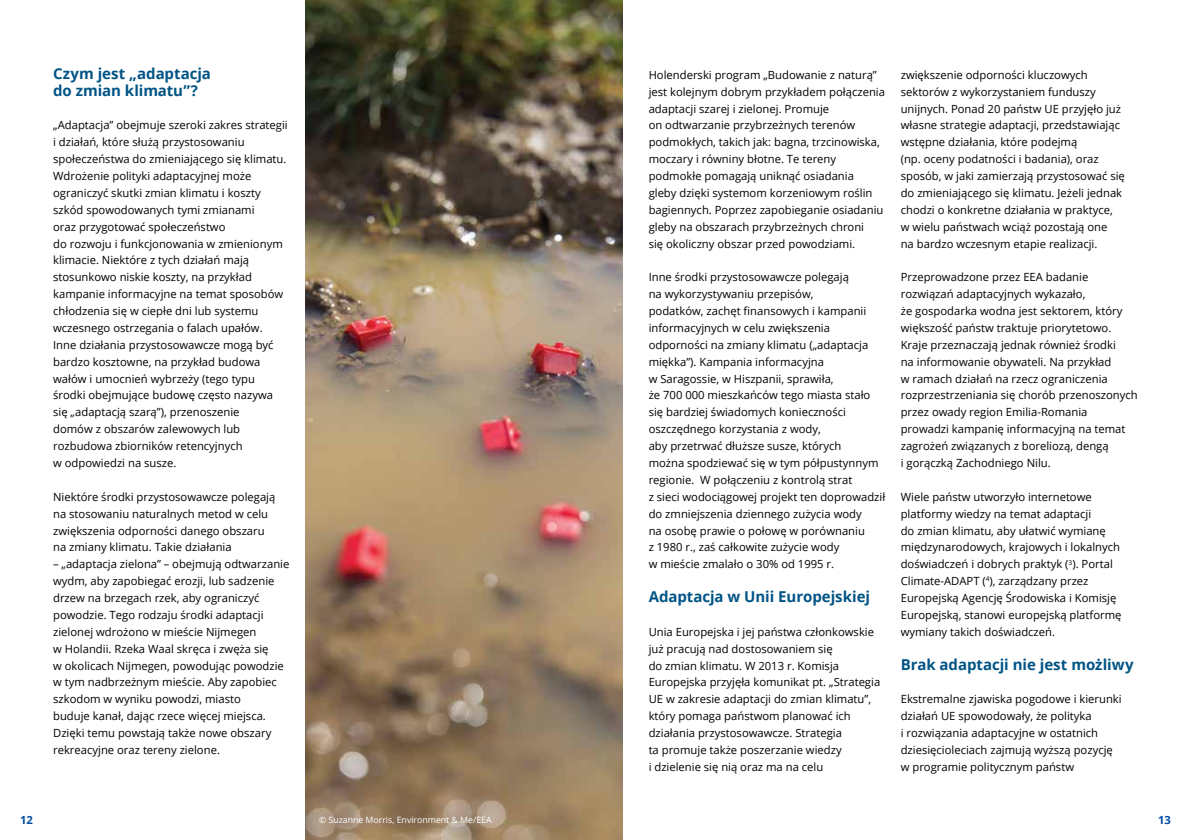
<style>
.page{position:relative;width:1191px;height:840px;background:#fff}
.page>*{position:absolute;margin:0;border:0;box-sizing:border-box;transform-origin:0 0}
.t1{font:700 15px/16.9px "Open Sans";letter-spacing:-.005em;color:#005484}
.t2{font:11.25px/16.9px "Open Sans";color:#000}
.t3{font:700 11.25px "Open Sans";color:#034ea2}
.t4{font:8.75px "Open Sans";color:#fff}
</style>
<div class="page">
<img style="left:305px;top:0;width:317px;height:840px">
<h1 class="t1" style="left:53px;top:64px;width:159px">Czym jest „adaptacja do zmian klimatu”?</h1>
<p class="t2" style="left:53px;top:117px;width:236px">„Adaptacja” obejmuje szeroki zakres strategii i działań, które służą przystosowaniu społeczeństwa do zmieniającego się klimatu.<br>Wdrożenie polityki adaptacyjnej może ograniczyć skutki zmian klimatu i koszty szkód spowodowanych tymi zmianami<br>oraz przygotować społeczeństwo<br>do rozwoju i funkcjonowania w zmienionym klimacie. Niektóre z tych działań mają stosunkowo niskie koszty, na przykład kampanie informacyjne na temat sposobów chłodzenia się w ciepłe dni lub systemu wczesnego ostrzegania o falach upałów.<br>Inne działania przystosowawcze mogą być bardzo kosztowne, na przykład budowa wałów i umocnień wybrzeży (tego typu środki obejmujące budowę często nazywa się „adaptacją szarą”), przenoszenie<br>domów z obszarów zalewowych lub rozbudowa zbiorników retencyjnych<br>w odpowiedzi na susze.</p>
<p class="t2" style="left:53px;top:488px;width:224px">Niektóre środki przystosowawcze polegają na stosowaniu naturalnych metod w celu zwiększenia odporności danego obszaru na zmiany klimatu. Takie działania</p>
<p class="t2" style="left:53px;top:555px;width:238px">– „adaptacja zielona” – obejmują odtwarzanie wydm, aby zapobiegać erozji, lub sadzenie drzew na brzegach rzek, aby ograniczyć powodzie. Tego rodzaju środki adaptacji zielonej wdrożono w mieście Nijmegen<br>w Holandii. Rzeka Waal skręca i zwęża się<br>w okolicach Nijmegen, powodując powodzie w tym nadbrzeżnym mieście. Aby zapobiec szkodom w wyniku powodzi, miasto<br>buduje kanał, dając rzece więcej miejsca.<br>Dzięki temu powstają także nowe obszary rekreacyjne oraz tereny zielone.</p>
<p class="t2" style="left:648px;top:66px;width:238px">Holenderski program „Budowanie z naturą” jest kolejnym dobrym przykładem połączenia adaptacji szarej i zielonej. Promuje<br>on odtwarzanie przybrzeżnych terenów podmokłych, takich jak: bagna, trzcinowiska, moczary i równiny błotne. Te tereny podmokłe pomagają uniknąć osiadania<br>gleby dzięki systemom korzeniowym roślin bagiennych. Poprzez zapobieganie osiadaniu gleby na obszarach przybrzeżnych chroni<br>się okoliczny obszar przed powodziami.</p>
<p class="t2" style="left:648px;top:268px;width:238px">Inne środki przystosowawcze polegają<br>na wykorzystywaniu przepisów,<br>podatków, zachęt finansowych i kampanii informacyjnych w celu zwiększenia odporności na zmiany klimatu („adaptacja miękka”). Kampania informacyjna<br>w Saragossie, w Hiszpanii, sprawiła,<br>że 700 000 mieszkańców tego miasta stało się bardziej świadomych konieczności oszczędnego korzystania z wody,<br>aby przetrwać dłuższe susze, których<br>można spodziewać się w tym półpustynnym regionie. W połączeniu z kontrolą strat<br>z sieci wodociągowej projekt ten doprowadził do zmniejszenia dziennego zużycia wody<br>na osobę prawie o połowę w porównaniu<br>z 1980 r., zaś całkowite zużycie wody<br>w mieście zmalało o 30% od 1995 r.</p>
<h1 class="t1" style="left:648px;top:588px;width:223px">Adaptacja w Unii Europejskiej</h1>
<p class="t2" style="left:648px;top:623px;width:233px">Unia Europejska i jej państwa członkowskie już pracują nad dostosowaniem się<br>do zmian klimatu. W 2013 r. Komisja Europejska przyjęła komunikat pt. „Strategia UE w zakresie adaptacji do zmian klimatu”, który pomaga państwom planować ich działania przystosowawcze. Strategia<br>ta promuje także poszerzanie wiedzy<br>i dzielenie się nią oraz ma na celu</p>
<p class="t2" style="left:900px;top:66px;width:226px">zwiększenie odporności kluczowych sektorów z wykorzystaniem funduszy unijnych. Ponad 20 państw UE przyjęło już własne strategie adaptacji, przedstawiając wstępne działania, które podejmą<br>(np. oceny podatności i badania), oraz sposób, w jaki zamierzają przystosować się do zmieniającego się klimatu. Jeżeli jednak chodzi o konkretne działania w praktyce,<br>w wielu państwach wciąż pozostają one<br>na bardzo wczesnym etapie realizacji.</p>
<p class="t2" style="left:900px;top:268px;width:238px">Przeprowadzone przez EEA badanie rozwiązań adaptacyjnych wykazało,<br>że gospodarka wodna jest sektorem, który większość państw traktuje priorytetowo.<br>Kraje przeznaczają jednak również środki<br>na informowanie obywateli. Na przykład<br>w ramach działań na rzecz ograniczenia rozprzestrzeniania się chorób przenoszonych przez owady region Emilia-Romania prowadzi kampanię informacyjną na temat zagrożeń związanych z boreliozą, dengą<br>i gorączką Zachodniego Nilu.</p>
<p class="t2" style="left:900px;top:488px;width:222px">Wiele państw utworzyło internetowe platformy wiedzy na temat adaptacji<br>do zmian klimatu, aby ułatwić wymianę międzynarodowych, krajowych i lokalnych doświadczeń i dobrych praktyk (<sup>3</sup>). Portal Climate-ADAPT (<sup>4</sup>), zarządzany przez Europejską Agencję Środowiska i Komisję Europejską, stanowi europejską platformę wymiany takich doświadczeń.</p>
<h1 class="t1" style="left:900px;top:655px;width:235px">Brak adaptacji nie jest możliwy</h1>
<p class="t2" style="left:900px;top:690px;width:222px">Ekstremalne zjawiska pogodowe i kierunki działań UE spowodowały, że polityka<br>i rozwiązania adaptacyjne w ostatnich dziesięcioleciach zajmują wyższą pozycję w programie politycznym państw</p>
<p class="t3" style="left:20px;top:812px;width:14px">12</p>
<p class="t4" style="left:319px;top:813px;width:174px">© Suzanne Morris, Environment &amp; Me/EEA</p>
<p class="t3" style="left:1158px;top:812px;width:14px">13</p>
</div>
